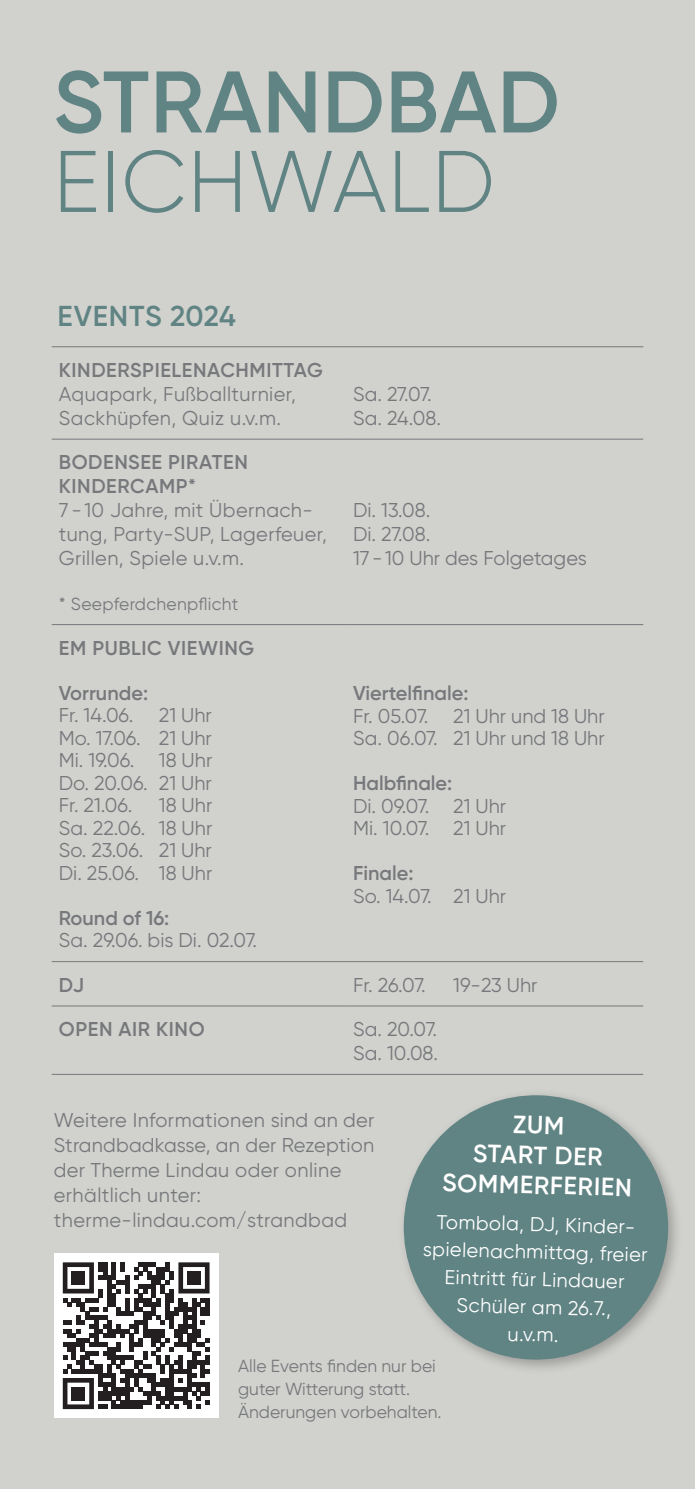
<style>
.page{position:relative;width:695px;height:1489px;background:#fff}
.page>*{position:absolute;margin:0;border:0;box-sizing:border-box;transform-origin:0 0}
.t1{font:600 87px "Gilroy";letter-spacing:.01em;color:#608383}
.t2{font:300 87px "Gilroy";letter-spacing:.01em;color:#608383}
.t3{font:600 28.75px "Gilroy";letter-spacing:.02em;color:#608383}
.t4{font:600 25px/30px "Gilroy";color:#fff;text-align:center}
.t5{font:20px/22.5px "Gilroy";letter-spacing:.01em;color:#76787b}
.t6{font:600 20px/24px "Gilroy";letter-spacing:.03em;color:#76787b}
.t7{font:20px/27.5px "Gilroy";color:#fff;text-align:center}
.t8{font:600 20px "Gilroy";color:#76787b}
.t9{font:20px/24px "Gilroy";letter-spacing:-.01em;color:#76787b}
.t10{font:17.5px/22.5px "Gilroy";color:#76787b}
.t11{font:17.5px "Gilroy";letter-spacing:.02em;color:#76787b}
</style>
<div class="page">
<div style="left:0;top:0;width:694px;height:1488px;background:#d1d2ce"></div>
<hr style="left:52px;top:346px;width:294px;height:1px;background:#76787b">
<hr style="left:346px;top:346px;width:297px;height:1px;background:#76787b">
<hr style="left:52px;top:438px;width:294px;height:1px;background:#76787b">
<hr style="left:346px;top:438px;width:297px;height:1px;background:#76787b">
<hr style="left:52px;top:624px;width:294px;height:1px;background:#76787b">
<hr style="left:346px;top:624px;width:297px;height:1px;background:#76787b">
<hr style="left:52px;top:961px;width:294px;height:1px;background:#76787b">
<hr style="left:346px;top:961px;width:297px;height:1px;background:#76787b">
<hr style="left:52px;top:1005px;width:294px;height:1px;background:#76787b">
<hr style="left:346px;top:1005px;width:297px;height:1px;background:#76787b">
<hr style="left:52px;top:1073px;width:294px;height:1px;background:#76787b">
<hr style="left:346px;top:1073px;width:297px;height:1px;background:#76787b">
<div style="left:397px;top:1088px;width:286px;height:286px;background:#231f20;opacity:.3"></div>
<svg style="left:402px;top:1093px;width:268px;height:268px;fill:#608383"></svg>
<div style="left:54px;top:1253px;width:164px;height:164px;background:#fff"></div>
<svg style="left:63px;top:1262px;width:146px;height:146px"></svg>
<div style="left:72px;top:1271px;width:13px;height:13px;background:#231f20"></div>
<div style="left:187px;top:1271px;width:14px;height:13px;background:#231f20"></div>
<div style="left:72px;top:1386px;width:13px;height:13px;background:#231f20"></div>
<h1 class="t1" style="left:53px;top:48px;width:508px">STRANDBAD</h1>
<h1 class="t2" style="left:53px;top:128px;width:443px">EICHWALD</h1>
<h2 class="t3" style="left:58px;top:298px;width:180px">EVENTS 2024</h2>
<p class="t6" style="left:59px;top:358px;width:265px">KINDERSPIELENACHMITTAG</p>
<p class="t5" style="left:59px;top:382px;width:239px;line-height:24px">Aquapark, Fußballturnier,<br>Sackhüpfen, Quiz u.v.m.</p>
<p class="t9" style="left:353px;top:382px;width:89px">Sa. 27.07.<br>Sa. 24.08.</p>
<p class="t6" style="left:59px;top:450px;width:190px">BODENSEE PIRATEN<br>KINDERCAMP*</p>
<p class="t5" style="left:59px;top:498px;width:270px;line-height:24px">7 -10 Jahre, mit Übernach&shy;tung, Party-SUP, Lagerfeuer,<br>Grillen, Spiele u.v.m.</p>
<p class="t11" style="left:59px;top:593px;width:181px">* Seepferdchenpflicht</p>
<p class="t5" style="left:353px;top:498px;width:235px;line-height:24px">Di. 13.08.<br>Di. 27.08.<br>17-10 Uhr des Folgetages</p>
<p class="t6" style="left:59px;top:635px;width:197px">EM PUBLIC VIEWING</p>
<p class="t8" style="left:59px;top:680px;width:91px">Vorrunde:</p>
<p class="t5" style="left:59px;top:703px;width:76px">Fr. 14.06.</p>
<p class="t5" style="left:59px;top:703px;width:155px;text-align:justify;text-indent:100px">21 Uhr Mo. 17.06. 21 Uhr Mi. 19.06. 18 Uhr Do. 20.06. 21 Uhr Fr. 21.06.</p>
<p class="t5" style="left:59px;top:793px;width:155px;text-align:justify;text-indent:100px">18 Uhr Sa. 22.06. 18 Uhr So. 23.06. 21 Uhr Di. 25.06. 18 Uhr</p>
<p class="t8" style="left:59px;top:905px;width:112px">Round of 16:</p>
<p class="t5" style="left:59px;top:928px;width:200px">Sa. 29.06. bis Di. 02.07.</p>
<p class="t8" style="left:353px;top:681px;width:117px">Viertelfinale:</p>
<p class="t5" style="left:353px;top:704px;width:253px">Fr. 05.07. 21 Uhr und 18 Uhr<br>Sa. 06.07. 21 Uhr und 18 Uhr</p>
<p class="t8" style="left:353px;top:771px;width:101px">Halbfinale:</p>
<p class="t5" style="left:353px;top:794px;width:154px">Di. 09.07. 21 Uhr<br>Mi. 10.07. 21 Uhr</p>
<p class="t6" style="left:353px;top:861px;width:62px">Finale:</p>
<p class="t5" style="left:353px;top:884px;width:154px">So. 14.07. 21 Uhr</p>
<p class="t6" style="left:59px;top:972px;width:27px">DJ</p>
<p class="t5" style="left:353px;top:973px;width:74px">Fr. 26.07.</p>
<p class="t5" style="left:453px;top:973px;width:86px">19-23 Uhr</p>
<p class="t6" style="left:59px;top:1016px;width:147px">OPEN AIR KINO</p>
<p class="t5" style="left:353px;top:1016px;width:86px;line-height:24px">Sa. 20.07.<br>Sa. 10.08.</p>
<p class="t5" style="left:54px;top:1107px;width:322px;line-height:25px">Weitere Informationen sind an der<br>Strandbadkasse, an der Rezeption der Therme Lindau oder online erhältlich unter: therme-lindau.com/strandbad</p>
<p class="t4" style="left:445px;top:1106px;width:191px;rotate:2deg">ZUM<br>START DER<br>SOMMERFERIEN</p>
<p class="t7" style="left:423px;top:1208px;width:226px;rotate:1deg">Tombola, DJ, Kinder&shy;spielenachmittag, freier<br>Eintritt für Lindauer<br>Schüler am 26.7.,<br>u.v.m.</p>
<p class="t10" style="left:238px;top:1354px;width:205px">Alle Events finden nur bei guter Witterung statt.<br>Änderungen vorbehalten.</p>
</div>
